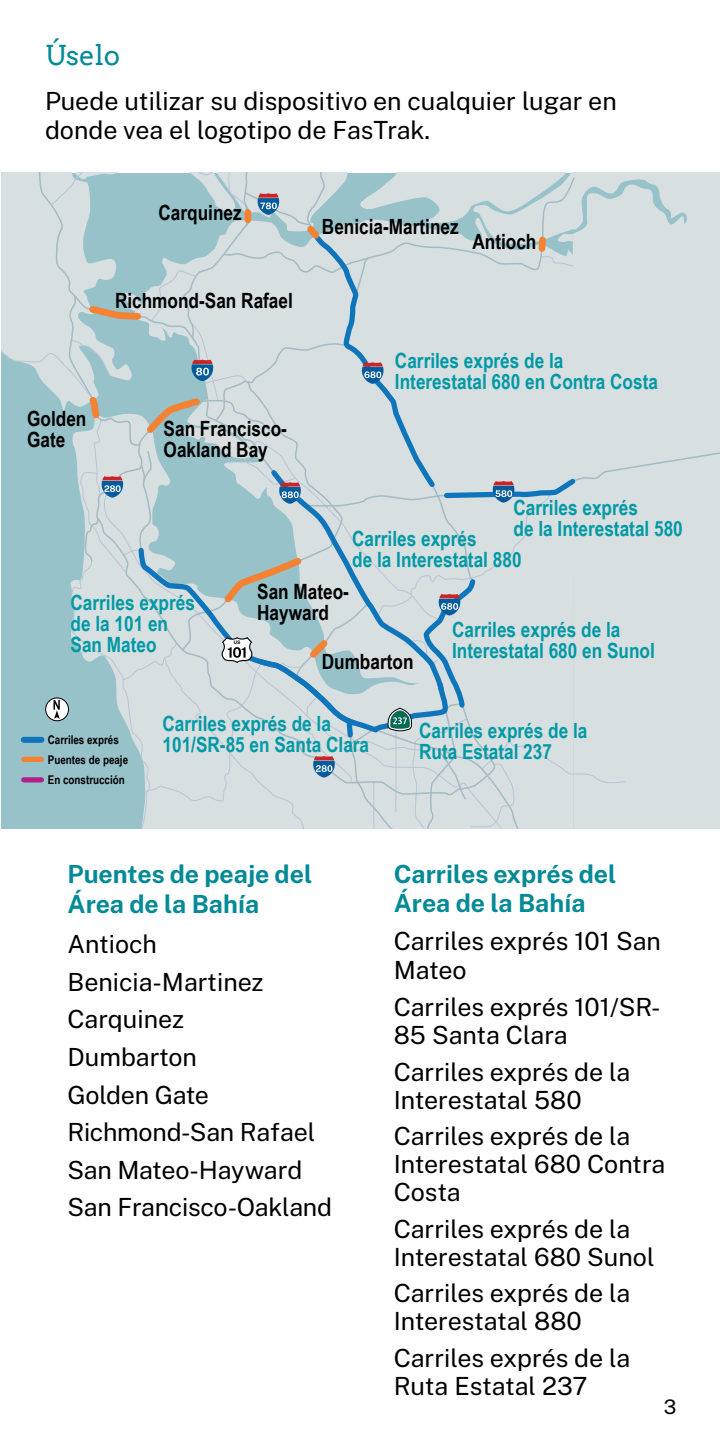
<style>
.page{position:relative;width:720px;height:1440px;background:#fff}
.page>*{position:absolute;margin:0;border:0;box-sizing:border-box;transform-origin:0 0}
.t1{font:27.5px "Arvo";color:#038a96}
.t2{font:25px/37.8px "Public Sans";letter-spacing:-.005em;color:#000}
.t3{font:700 25px/30px "Public Sans";color:#038a96}
.t4{font:700 21px/21px "Arial Narrow";color:#0099a5}
.t5{font:700 21px/21px "Arial Narrow";color:#000}
.t6{font:20px "Public Sans";color:#000}
.t7{font:700 12px/20px "Arial Narrow";color:#000}
.t8{font:700 4.75px "Public Sans";color:#000}
</style>
<div class="page">
<svg style="left:1px;top:173px;width:719px;height:656px;background:#c6d5da"></svg>
<p class="t1" style="left:45px;top:39px;width:77px">Úselo</p>
<p class="t2" style="left:45px;top:86px;width:573px;line-height:28.8px">Puede utilizar su dispositivo en cualquier lugar en donde vea el logotipo de FasTrak.</p>
<p class="t5" style="left:159px;top:201px;width:85px">Carquinez</p>
<p class="t5" style="left:115px;top:289px;width:179px">Richmond-San Rafael</p>
<p class="t5" style="left:27px;top:407px;width:61px">Golden<br>Gate</p>
<p class="t5" style="left:164px;top:417px;width:125px">San Francisco-<br>Oakland Bay</p>
<p class="t5" style="left:322px;top:215px;width:138px">Benicia-Martinez</p>
<p class="t5" style="left:472px;top:230px;width:66px">Antioch</p>
<p class="t4" style="left:395px;top:349px;width:265px">Carriles exprés de la<br>Interestatal 680 en Contra Costa</p>
<p class="t4" style="left:514px;top:496px;width:171px">Carriles exprés<br>de la Interestatal 580</p>
<p class="t4" style="left:352px;top:527px;width:171px">Carriles exprés<br>de la Interestatal 880</p>
<p class="t4" style="left:71px;top:591px;width:126px">Carriles exprés de la 101 en<br>San Mateo</p>
<p class="t8" style="left:234px;top:639px;width:8px">US</p>
<p class="t5" style="left:257px;top:580px;width:93px">San Mateo-<br>Hayward</p>
<p class="t5" style="left:322px;top:650px;width:93px">Dumbarton</p>
<p class="t4" style="left:452px;top:618px;width:204px">Carriles exprés de la<br>Interestatal 680 en Sunol</p>
<p class="t7" style="left:48px;top:730px;width:82px">Carriles exprés<br>Puentes de peaje<br>En construcción</p>
<p class="t4" style="left:163px;top:712px;width:208px">Carriles exprés de la<br>101/SR-85 en Santa Clara</p>
<p class="t4" style="left:419px;top:719px;width:170px">Carriles exprés de la<br>Ruta Estatal 237</p>
<p class="t3" style="left:68px;top:857px;width:246px">Puentes de peaje del<br>Área de la Bahía</p>
<p class="t2" style="left:68px;top:924px;width:266px">Antioch<br>Benicia-Martinez<br>Carquinez<br>Dumbarton<br>Golden Gate<br>Richmond-San Rafael<br>San Mateo-Hayward<br>San Francisco-Oakland</p>
<p class="t3" style="left:394px;top:857px;width:224px;line-height:29px">Carriles exprés del<br>Área de la Bahía</p>
<p class="t2" style="left:394px;top:926px;width:269px;line-height:29px">Carriles exprés 101 San<br>Mateo</p>
<p class="t2" style="left:394px;top:992px;width:268px;line-height:27.8px">Carriles exprés 101/SR-<br>85 Santa Clara</p>
<p class="t2" style="left:394px;top:1057px;width:238px;line-height:27.8px">Carriles exprés de la<br>Interestatal 580</p>
<p class="t2" style="left:394px;top:1122px;width:273px;line-height:27.8px">Carriles exprés de la<br>Interestatal 680 Contra<br>Costa</p>
<p class="t2" style="left:394px;top:1214px;width:262px;line-height:27.8px">Carriles exprés de la<br>Interestatal 680 Sunol</p>
<p class="t2" style="left:394px;top:1279px;width:238px;line-height:27.8px">Carriles exprés de la<br>Interestatal 880</p>
<p class="t2" style="left:394px;top:1343px;width:238px;line-height:27.8px">Carriles exprés de la<br>Ruta Estatal 237</p>
<p class="t6" style="left:664px;top:1394px;width:14px">3</p>
</div>
